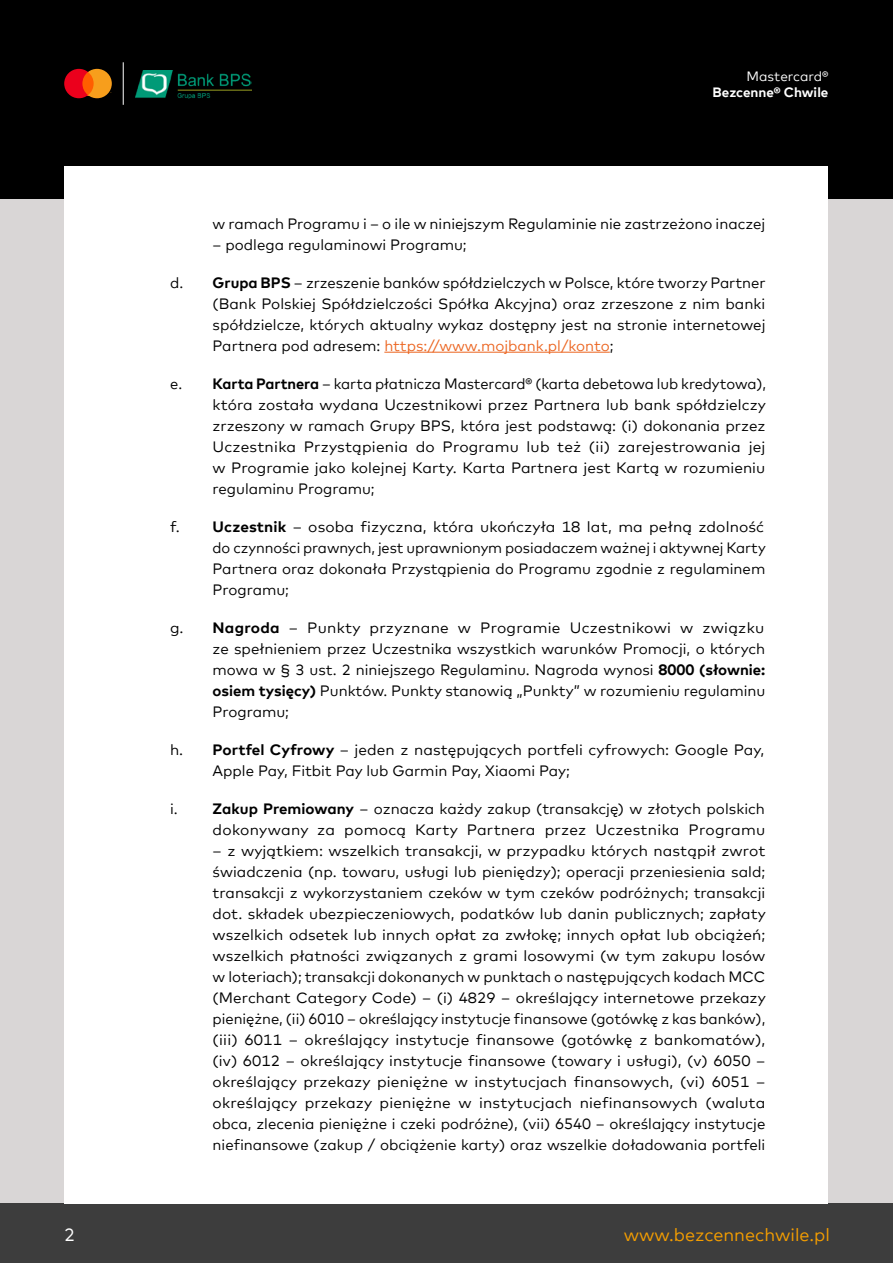
<style>
.page{position:relative;width:893px;height:1263px;background:#fff}
.page>*{position:absolute;margin:0;border:0;box-sizing:border-box;transform-origin:0 0}
.t1{font:18px "Mark Offc For MC";color:#f59e00}
.t2{font:18px "Mark Offc For MC";color:#fff}
.t3{font:15px/21px "Mark Offc For MC";color:#000;text-align:justify}
.t4{font:700 13.5px "Mark Offc For MC";color:#fff}
.t5{font:13.5px "Mark Offc For MC";color:#fff}
.s1{font-weight:700}
.s2{color:#ec6723}
</style>
<div class="page">
<div style="left:0;top:132px;width:893px;height:1095px;background:#d9d6d6"></div>
<div style="left:0;top:1203px;width:893px;height:60px;background:#3d3d3d"></div>
<div style="left:0;top:0;width:893px;height:198px;background:#000"></div>
<img style="left:135px;top:70px;width:116px;height:29px">
<div style="left:65px;top:167px;width:763px;height:1036px;background:#fff"></div>
<svg style="left:64px;top:69px;width:48px;height:29px"></svg>
<hr style="left:123px;top:62px;width:1px;height:43px;background:#fff">
<hr style="left:384px;top:352px;width:226px;height:1px;background:#ec6723">
<p class="t5" style="left:746px;top:66px;width:83px">Mastercard®</p>
<p class="t4" style="left:713px;top:82px;width:117px">Bezcenne® Chwile</p>
<p class="t3" style="left:213px;top:212px;width:554px">w ramach Programu i – o ile w niniejszym Regulaminie nie zastrzeżono inaczej</p>
<p class="t3" style="left:213px;top:233px;width:256px">– podlega regulaminowi Programu;</p>
<p class="t3" style="left:213px;top:271px;width:555px;text-indent:-43px">d. <span class="s1">Grupa BPS</span> – zrzeszenie banków spółdzielczych w Polsce, które tworzy Partner (Bank Polskiej Spółdzielczości Spółka Akcyjna) oraz zrzeszone z nim banki spółdzielcze, których aktualny wykaz dostępny jest na stronie internetowej Partnera pod adresem: <span class="s2">https://www.mojbank.pl/konto</span>;</p>
<p class="t3" style="left:213px;top:372px;width:555px;text-indent:-43px">e. <span class="s1">Karta Partnera</span> – karta płatnicza Mastercard® (karta debetowa lub kredytowa), która została wydana Uczestnikowi przez Partnera lub bank spółdzielczy zrzeszony w ramach Grupy BPS, która jest podstawą: (i) dokonania przez Uczestnika Przystąpienia do Programu lub też (ii) zarejestrowania jej w Programie jako kolejnej Karty. Karta Partnera jest Kartą w rozumieniu regulaminu Programu;</p>
<p class="t3" style="left:213px;top:515px;width:555px;text-indent:-43px">f. <span class="s1">Uczestnik</span> – osoba fizyczna, która ukończyła 18 lat, ma pełną zdolność do czynności prawnych, jest uprawnionym posiadaczem ważnej i aktywnej Karty Partnera oraz dokonała Przystąpienia do Programu zgodnie z regulaminem Programu;</p>
<p class="t3" style="left:213px;top:616px;width:554px;text-indent:-43px">g. <span class="s1">Nagroda</span> – Punkty przyznane w Programie Uczestnikowi w związku ze spełnieniem przez Uczestnika wszystkich warunków Promocji, o których mowa w § 3 ust. 2 niniejszego Regulaminu. Nagroda wynosi <span class="s1">8000 (słownie: osiem tysięcy)</span> Punktów. Punkty stanowią „Punkty” w rozumieniu regulaminu Programu;</p>
<p class="t3" style="left:213px;top:738px;width:553px;text-indent:-43px">h. <span class="s1">Portfel Cyfrowy</span> – jeden z następujących portfeli cyfrowych: Google Pay,<br>Apple Pay, Fitbit Pay lub Garmin Pay, Xiaomi Pay;</p>
<p class="t3" style="left:170px;top:797px;width:597px;text-align:right">i. <span class="s1">Zakup Premiowany</span> – oznacza każdy zakup (transakcję) w złotych polskich dokonywany za pomocą Karty Partnera przez Uczestnika Programu</p>
<p class="t3" style="left:213px;top:839px;width:555px">– z wyjątkiem: wszelkich transakcji, w przypadku których nastąpił zwrot świadczenia (np. towaru, usługi lub pieniędzy); operacji przeniesienia sald; transakcji z wykorzystaniem czeków w tym czeków podróżnych; transakcji dot. składek ubezpieczeniowych, podatków lub danin publicznych; zapłaty wszelkich odsetek lub innych opłat za zwłokę; innych opłat lub obciążeń; wszelkich płatności związanych z grami losowymi (w tym zakupu losów w loteriach); transakcji dokonanych w punktach o następujących kodach MCC (Merchant Category Code) – (i) 4829 – określający internetowe przekazy pieniężne, (ii) 6010 – określający instytucje finansowe (gotówkę z kas banków), (iii) 6011 – określający instytucje finansowe (gotówkę z bankomatów), (iv) 6012 – określający instytucje finansowe (towary i usługi), (v) 6050 – określający przekazy pieniężne w instytucjach finansowych, (vi) 6051 – określający przekazy pieniężne w instytucjach niefinansowych (waluta obca, zlecenia pieniężne i czeki podróżne), (vii) 6540 – określający instytucje niefinansowe (zakup / obciążenie karty) oraz wszelkie doładowania portfeli</p>
<p class="t2" style="left:64px;top:1221px;width:12px">2</p>
<p class="t1" style="left:624px;top:1221px;width:208px">www.bezcennechwile.pl</p>
</div>
